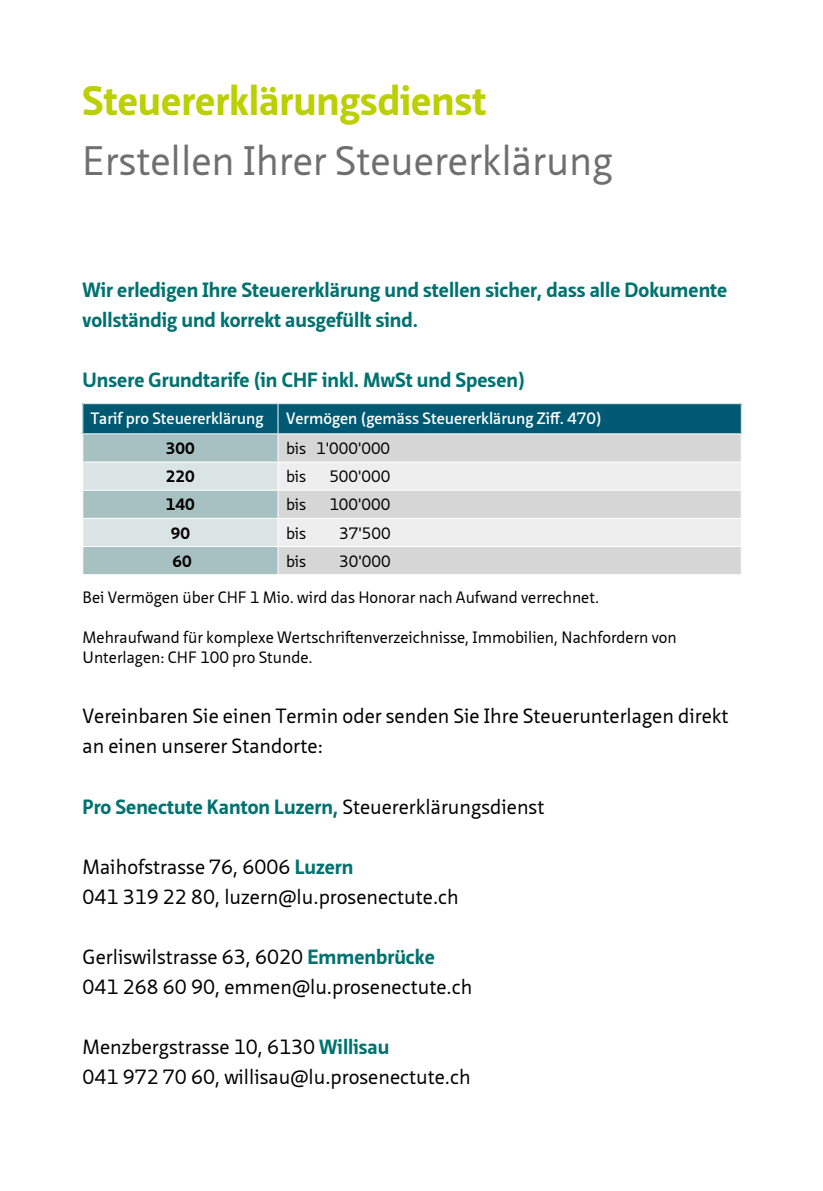
<style>
.page{position:relative;width:823px;height:1191px;background:#fff}
.page>*{position:absolute;margin:0;border:0;box-sizing:border-box;transform-origin:0 0}
.t1{font:40px "Neue Sans Pro";color:#706f6f}
.t2{font:700 40px "Neue Sans Pro";color:#bccf00}
.t3{font:20px/30px "Neue Sans Pro";color:#000}
.t4{font:700 20px/30px "Neue Sans Pro";color:#007270}
.t5{font:16px/20px "Neue Sans Pro";color:#000}
.t6{font:600 16px "Neue Sans Pro";color:#fff}
.t7{font:700 16px "Neue Sans Pro";color:#000}
.s1{font-weight:400;color:#000}
.s2{font-weight:700;color:#007270}
</style>
<div class="page">
<svg style="left:82px;top:404px;width:659px;height:170px;background:#b2c5ca"></svg>
<h1 class="t2" style="left:82px;top:75px;width:405px">Steuererklärungsdienst</h1>
<h1 class="t1" style="left:82px;top:135px;width:532px">Erstellen Ihrer Steuererklärung</h1>
<p class="t4" style="left:82px;top:275px;width:646px">Wir erledigen Ihre Steuererklärung und stellen sicher, dass alle Dokumente vollständig und korrekt ausgefüllt sind.</p>
<p class="t4" style="left:82px;top:365px;width:443px">Unsere Grundtarife (in CHF inkl. MwSt und Spesen)</p>
<p class="t6" style="left:91px;top:408px;width:174px">Tarif pro Steuererklärung</p>
<p class="t6" style="left:286px;top:408px;width:317px">Vermögen (gemäss Steuererklärung Ziff. 470)</p>
<p class="t7" style="left:166px;top:438px;width:30px">300</p>
<p class="t5" style="left:286px;top:438px;width:106px">bis 1'000'000</p>
<p class="t7" style="left:166px;top:466px;width:30px">220</p>
<p class="t5" style="left:286px;top:466px;width:22px">bis</p>
<p class="t5" style="left:329px;top:466px;width:62px">500'000</p>
<p class="t7" style="left:166px;top:494px;width:30px">140</p>
<p class="t5" style="left:286px;top:494px;width:22px">bis</p>
<p class="t5" style="left:329px;top:494px;width:62px">100'000</p>
<p class="t7" style="left:171px;top:522px;width:21px">90</p>
<p class="t5" style="left:286px;top:522px;width:22px">bis</p>
<p class="t5" style="left:339px;top:522px;width:53px">37'500</p>
<p class="t7" style="left:172px;top:550px;width:21px">60</p>
<p class="t5" style="left:286px;top:551px;width:22px">bis</p>
<p class="t5" style="left:339px;top:551px;width:53px">30'000</p>
<p class="t5" style="left:82px;top:587px;width:518px">Bei Vermögen über CHF 1 Mio. wird das Honorar nach Aufwand verrechnet.</p>
<p class="t5" style="left:82px;top:627px;width:595px">Mehraufwand für komplexe Wertschriftenverzeichnisse, Immobilien, Nachfordern von<br>Unterlagen: CHF 100 pro Stunde.</p>
<p class="t3" style="left:82px;top:701px;width:647px">Vereinbaren Sie einen Termin oder senden Sie Ihre Steuerunterlagen direkt an einen unserer Standorte:</p>
<p class="t4" style="left:82px;top:791px;width:463px">Pro Senectute Kanton Luzern, <span class="s1">Steuererklärungsdienst</span></p>
<p class="t3" style="left:82px;top:851px;width:377px">Maihofstrasse 76, 6006 <span class="s2">Luzern<br></span>041 319 22 80, luzern@lu.prosenectute.ch</p>
<p class="t3" style="left:82px;top:941px;width:391px">Gerliswilstrasse 63, 6020 <span class="s2">Emmenbrücke<br></span>041 268 60 90, emmen@lu.prosenectute.ch</p>
<p class="t3" style="left:82px;top:1031px;width:389px">Menzbergstrasse 10, 6130 <span class="s2">Willisau<br></span>041 972 70 60, willisau@lu.prosenectute.ch</p>
</div>
